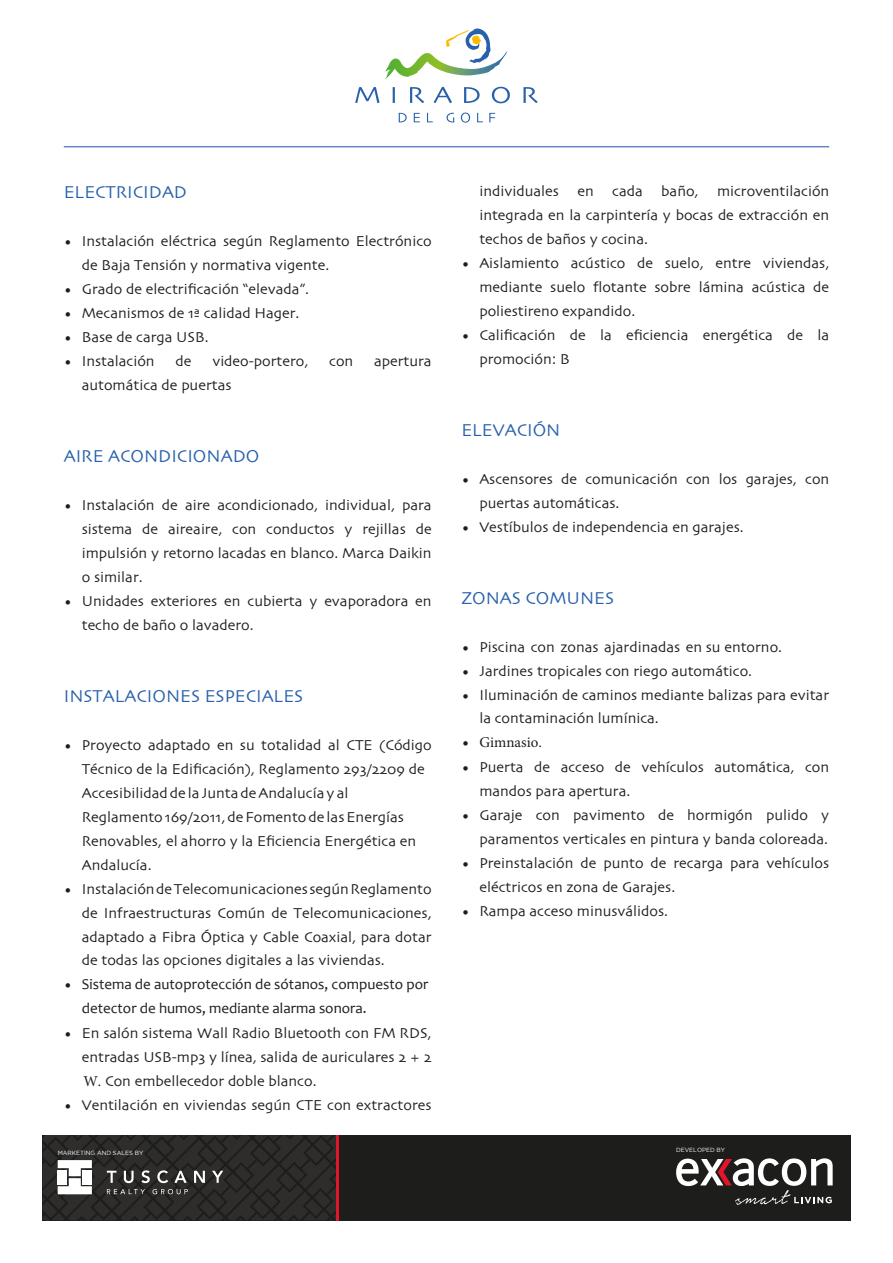
<style>
.page{position:relative;width:893px;height:1263px;background:#fff}
.page>*{position:absolute;margin:0;border:0;box-sizing:border-box;transform-origin:0 0}
.t1{font:18px "Skia";color:#2760ab}
.t2{font:15px/24px "Skia";color:#1d1d1b}
.t3{font:15px/24px "Candara";color:#1d1d1b}
.t4{font:15px "Minion Pro";color:#1d1d1b}
.t5{font:6px "Gotham";color:#fff}
.s1{font-family:"Skia"}
.s2{font-family:"Minion Pro"}
</style>
<div class="page">
<svg style="left:43px;top:1135px;width:293px;height:85px;background:#353533"></svg>
<div style="left:58px;top:1170px;width:9px;height:14px;background:#fff"></div>
<div style="left:336px;top:1135px;width:514px;height:85px;background:#1d1d1b"></div>
<hr style="left:336px;top:1135px;width:2px;height:85px;background:#e4142c">
<svg style="left:676px;top:1158px;width:157px;height:47px"></svg>
<hr style="left:64px;top:146px;width:765px;height:1px;background:#6a85c3">
<svg style="left:385px;top:28px;width:122px;height:51px"></svg>
<svg style="left:355px;top:87px;width:183px;height:16px"></svg>
<svg style="left:399px;top:113px;width:96px;height:10px"></svg>
<p class="t1" style="left:64px;top:182px;width:125px">ELECTRICIDAD</p>
<p class="t2" style="left:82px;top:230px;width:351px;text-indent:-18px">• Instalación eléctrica según Reglamento Electrónico de Baja Tensión y normativa vigente.</p>
<p class="t2" style="left:64px;top:278px;width:247px">• Grado de electrificación “elevada”.</p>
<p class="t2" style="left:64px;top:302px;width:237px">• Mecanismos de 1ª calidad Hager.</p>
<p class="t2" style="left:64px;top:326px;width:146px">• Base de carga USB.</p>
<p class="t2" style="left:64px;top:350px;width:92px">• Instalación</p>
<p class="t2" style="left:175px;top:350px;width:17px">de</p>
<p class="t2" style="left:212px;top:350px;width:97px">video-portero,</p>
<p class="t2" style="left:329px;top:350px;width:26px">con</p>
<p class="t2" style="left:374px;top:350px;width:59px">apertura</p>
<p class="t2" style="left:82px;top:374px;width:151px">automática de puertas</p>
<p class="t1" style="left:64px;top:446px;width:197px">AIRE ACONDICIONADO</p>
<p class="t2" style="left:82px;top:494px;width:351px;text-align:justify;text-indent:-18px">• Instalación de aire acondicionado, individual, para sistema de aireaire, con conductos y rejillas de impulsión y retorno lacadas en blanco. Marca Daikin o similar.</p>
<p class="t2" style="left:82px;top:590px;width:351px;text-indent:-18px">• Unidades exteriores en cubierta y evaporadora en techo de baño o lavadero.</p>
<p class="t1" style="left:64px;top:686px;width:241px">INSTALACIONES ESPECIALES</p>
<p class="t2" style="left:82px;top:734px;width:351px;text-indent:-18px">• Proyecto adaptado en su totalidad al CTE (Código Técnico de la Edificación), Reglamento 293/2209 de Accesibilidad de la Junta de Andalucía y al Reglamento 169/2011, de Fomento de las Energías Renovables, el ahorro y la Eficiencia Energética en Andalucía.</p>
<p class="t2" style="left:82px;top:878px;width:351px;text-align:justify;text-indent:-18px">• Instalación de Telecomunicaciones según Reglamento de Infraestructuras Común de Telecomunicaciones, adaptado a Fibra Óptica y Cable Coaxial, para dotar de todas las opciones digitales a las viviendas.</p>
<p class="t3" style="left:82px;top:972px;width:348px;text-indent:-18px"><span class="s1">•</span> Sistema de autoprotección de sótanos, compuesto por detector de humos, mediante alarma sonora.</p>
<p class="t2" style="left:82px;top:1022px;width:351px;text-align:justify;text-indent:-18px">• En salón sistema Wall Radio Bluetooth con FM RDS, entradas USB-mp3 y línea, salida de auriculares 2 + 2<br><span class="s2">W.</span> Con embellecedor doble blanco.</p>
<p class="t2" style="left:64px;top:1094px;width:369px">• Ventilación en viviendas según CTE con extractores</p>
<p class="t5" style="left:58px;top:1149px;width:87px">MARKETING AND SALES BY</p>
<p class="t2" style="left:479px;top:180px;width:351px;text-align:justify">individuales en cada baño, microventilación integrada en la carpintería y bocas de extracción en techos de baños y cocina.</p>
<p class="t2" style="left:479px;top:252px;width:351px;text-align:justify;text-indent:-18px">• Aislamiento acústico de suelo, entre viviendas, mediante suelo flotante sobre lámina acústica de poliestireno expandido.</p>
<p class="t2" style="left:479px;top:324px;width:351px;text-indent:-18px">• Calificación de la eficiencia energética de la promoción: B</p>
<p class="t1" style="left:461px;top:419px;width:101px">ELEVACIÓN</p>
<p class="t2" style="left:479px;top:468px;width:351px;text-indent:-18px">• Ascensores de comunicación con los garajes, con puertas automáticas.</p>
<p class="t2" style="left:461px;top:516px;width:284px">• Vestíbulos de independencia en garajes.</p>
<p class="t1" style="left:461px;top:587px;width:154px">ZONAS COMUNES</p>
<p class="t2" style="left:461px;top:636px;width:322px">• Piscina con zonas ajardinadas en su entorno.</p>
<p class="t2" style="left:461px;top:660px;width:292px">• Jardines tropicales con riego automático.</p>
<p class="t2" style="left:479px;top:684px;width:351px;line-height:23px;text-indent:-18px">• Iluminación de caminos mediante balizas para evitar la contaminación lumínica.</p>
<p class="t4" style="left:461px;top:732px;width:82px"><span class="s1">•</span> Gimnasio.</p>
<p class="t2" style="left:479px;top:756px;width:351px;text-indent:-18px">• Puerta de acceso de vehículos automática, con mandos para apertura.</p>
<p class="t2" style="left:461px;top:804px;width:369px;text-align:right">• Garaje con pavimento de hormigón pulido y paramentos verticales en pintura y banda coloreada.</p>
<p class="t2" style="left:479px;top:852px;width:351px;text-indent:-18px">• Preinstalación de punto de recarga para vehículos eléctricos en zona de Garajes.</p>
<p class="t2" style="left:461px;top:900px;width:208px">• Rampa acceso minusválidos.</p>
<p class="t5" style="left:676px;top:1146px;width:51px">DEVELOPED BY</p>
</div>
